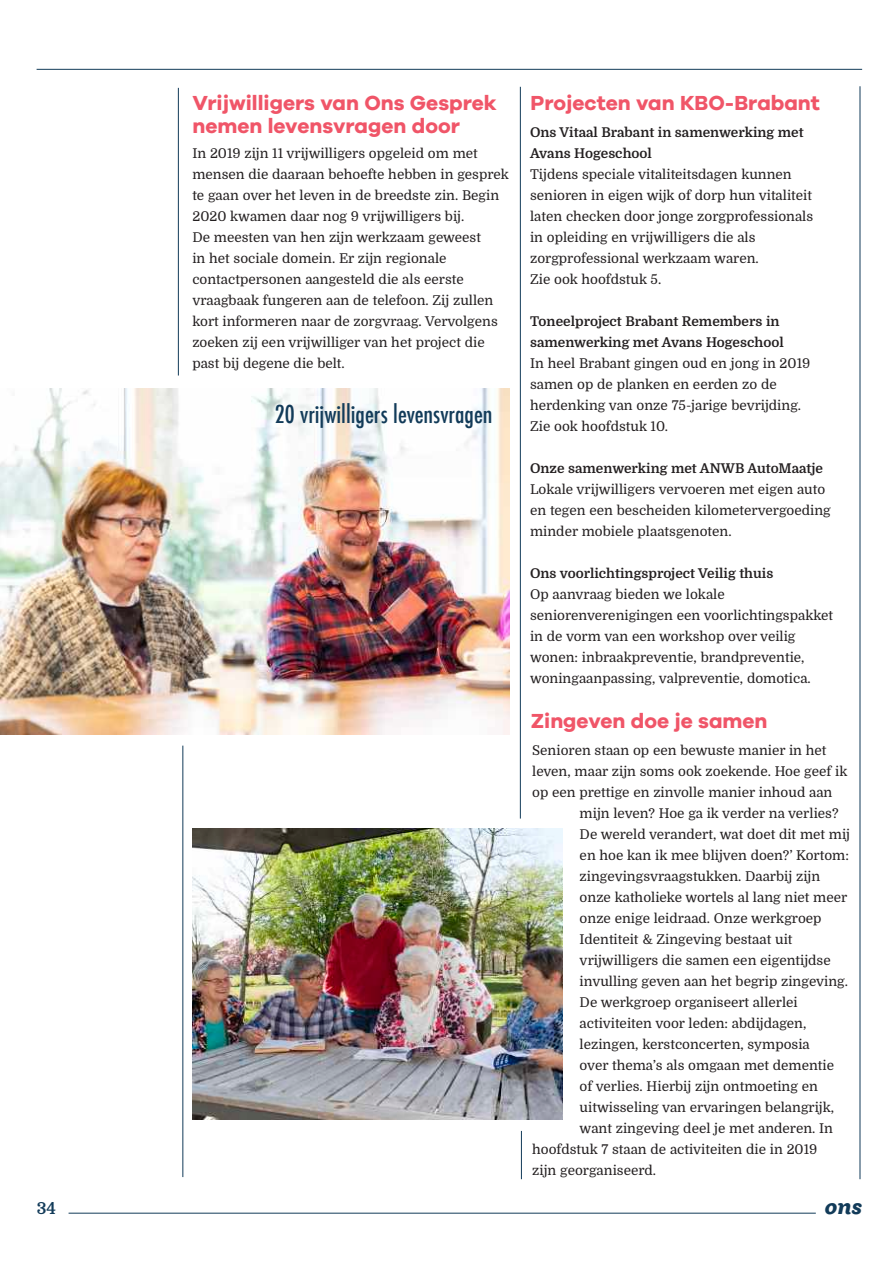
<style>
.page{position:relative;width:893px;height:1263px;background:#fff}
.page>*{position:absolute;margin:0;border:0;box-sizing:border-box;transform-origin:0 0}
.t1{font:500 condensed 24px "Futura";color:#123b59}
.t2{font:700 21px/22.5px "Galano Grotesque DEMO";color:#f05568}
.t3{font:italic 800 21px "Ulises";color:#123b59}
.t4{font:700 16.5px "Domine";color:#123b59}
.t5{font:13.5px/21px "Domine";color:#231f20}
.t6{font:700 13.5px/21px "Domine";color:#231f20}
</style>
<div class="page">
<hr style="left:860px;top:86px;width:1px;height:1093px;background:#123b59">
<hr style="left:520px;top:87px;width:1px;height:731px;background:#123b59">
<hr style="left:69px;top:1213px;width:747px;height:1px;background:#123b59">
<hr style="left:37px;top:69px;width:825px;height:1px;background:#123b59">
<img style="left:0;top:389px;width:509px;height:345px">
<img style="left:192px;top:829px;width:371px;height:291px">
<hr style="left:178px;top:88px;width:1px;height:287px;background:#123b59">
<hr style="left:183px;top:746px;width:1px;height:431px;background:#123b59">
<hr style="left:521px;top:1131px;width:1px;height:48px;background:#123b59">
<h2 class="t2" style="left:192px;top:93px;width:306px">Vrijwilligers van Ons Gesprek nemen levensvragen door</h2>
<p class="t5" style="left:192px;top:143px;width:318px">In 2019 zijn 11 vrijwilligers opgeleid om met mensen die daaraan behoefte hebben in gesprek te gaan over het leven in de breedste zin. Begin 2020 kwamen daar nog 9 vrijwilligers bij.<br>De meesten van hen zijn werkzaam geweest<br>in het sociale domein. Er zijn regionale contactpersonen aangesteld die als eerste vraagbaak fungeren aan de telefoon. Zij zullen kort informeren naar de zorgvraag. Vervolgens zoeken zij een vrijwilliger van het project die past bij degene die belt.</p>
<h1 class="t1" style="left:275px;top:398px;width:219px">20 vrijwilligers levensvragen</h1>
<h2 class="t2" style="left:530px;top:93px;width:291px">Projecten van KBO-Brabant</h2>
<p class="t6" style="left:530px;top:122px;width:275px">Ons Vitaal Brabant in samenwerking met<br>Avans Hogeschool</p>
<p class="t5" style="left:530px;top:164px;width:285px">Tijdens speciale vitaliteitsdagen kunnen senioren in eigen wijk of dorp hun vitaliteit laten checken door jonge zorgprofessionals in opleiding en vrijwilligers die als zorgprofessional werkzaam waren.<br>Zie ook hoofdstuk 5.</p>
<p class="t6" style="left:530px;top:311px;width:255px">Toneelproject Brabant Remembers in samenwerking met Avans Hogeschool</p>
<p class="t5" style="left:530px;top:353px;width:282px">In heel Brabant gingen oud en jong in 2019 samen op de planken en eerden zo de herdenking van onze 75-jarige bevrijding.<br>Zie ook hoofdstuk 10.</p>
<p class="t6" style="left:530px;top:458px;width:294px">Onze samenwerking met ANWB AutoMaatje</p>
<p class="t5" style="left:530px;top:479px;width:302px">Lokale vrijwilligers vervoeren met eigen auto en tegen een bescheiden kilometervergoeding minder mobiele plaatsgenoten.</p>
<p class="t6" style="left:530px;top:563px;width:245px">Ons voorlichtingsproject Veilig thuis</p>
<p class="t5" style="left:530px;top:584px;width:305px">Op aanvraag bieden we lokale seniorenverenigingen een voorlichtingspakket in de vorm van een workshop over veilig wonen: inbraakpreventie, brandpreventie, woningaanpassing, valpreventie, domotica.</p>
<h2 class="t2" style="left:531px;top:710px;width:238px">Zingeven doe je samen</h2>
<p class="t5" style="left:532px;top:740px;width:317px">Senioren staan op een bewuste manier in het leven, maar zijn soms ook zoekende. Hoe geef ik op een prettige en zinvolle manier inhoud aan</p>
<p class="t5" style="left:580px;top:803px;width:260px">mijn leven? Hoe ga ik verder na verlies?</p>
<p class="t5" style="left:580px;top:824px;width:272px">De wereld verandert, wat doet dit met mij</p>
<p class="t5" style="left:580px;top:845px;width:271px">en hoe kan ik mee blijven doen?’ Kortom:</p>
<p class="t5" style="left:580px;top:866px;width:242px">zingevingsvraagstukken. Daarbij zijn</p>
<p class="t5" style="left:580px;top:887px;width:269px">onze katholieke wortels al lang niet meer</p>
<p class="t5" style="left:580px;top:908px;width:243px">onze enige leidraad. Onze werkgroep</p>
<p class="t5" style="left:580px;top:929px;width:214px">Identiteit &amp; Zingeving bestaat uit</p>
<p class="t5" style="left:580px;top:950px;width:253px">vrijwilligers die samen een eigentijdse</p>
<p class="t5" style="left:580px;top:971px;width:270px">invulling geven aan het begrip zingeving.</p>
<p class="t5" style="left:580px;top:992px;width:220px">De werkgroep organiseert allerlei</p>
<p class="t5" style="left:580px;top:1013px;width:228px">activiteiten voor leden: abdijdagen,</p>
<p class="t5" style="left:580px;top:1034px;width:232px">lezingen, kerstconcerten, symposia</p>
<p class="t5" style="left:580px;top:1055px;width:256px">over thema’s als omgaan met dementie</p>
<p class="t5" style="left:580px;top:1076px;width:240px">of verlies. Hierbij zijn ontmoeting en</p>
<p class="t5" style="left:580px;top:1097px;width:256px">uitwisseling van ervaringen belangrijk,</p>
<p class="t5" style="left:580px;top:1118px;width:255px">want zingeving deel je met anderen. In</p>
<p class="t5" style="left:532px;top:1139px;width:287px">hoofdstuk 7 staan de activiteiten die in 2019</p>
<p class="t5" style="left:532px;top:1160px;width:125px">zijn georganiseerd.</p>
<p class="t4" style="left:37px;top:1199px;width:21px">34</p>
<h2 class="t3" style="left:825px;top:1194px;width:39px">ons</h2>
</div>
